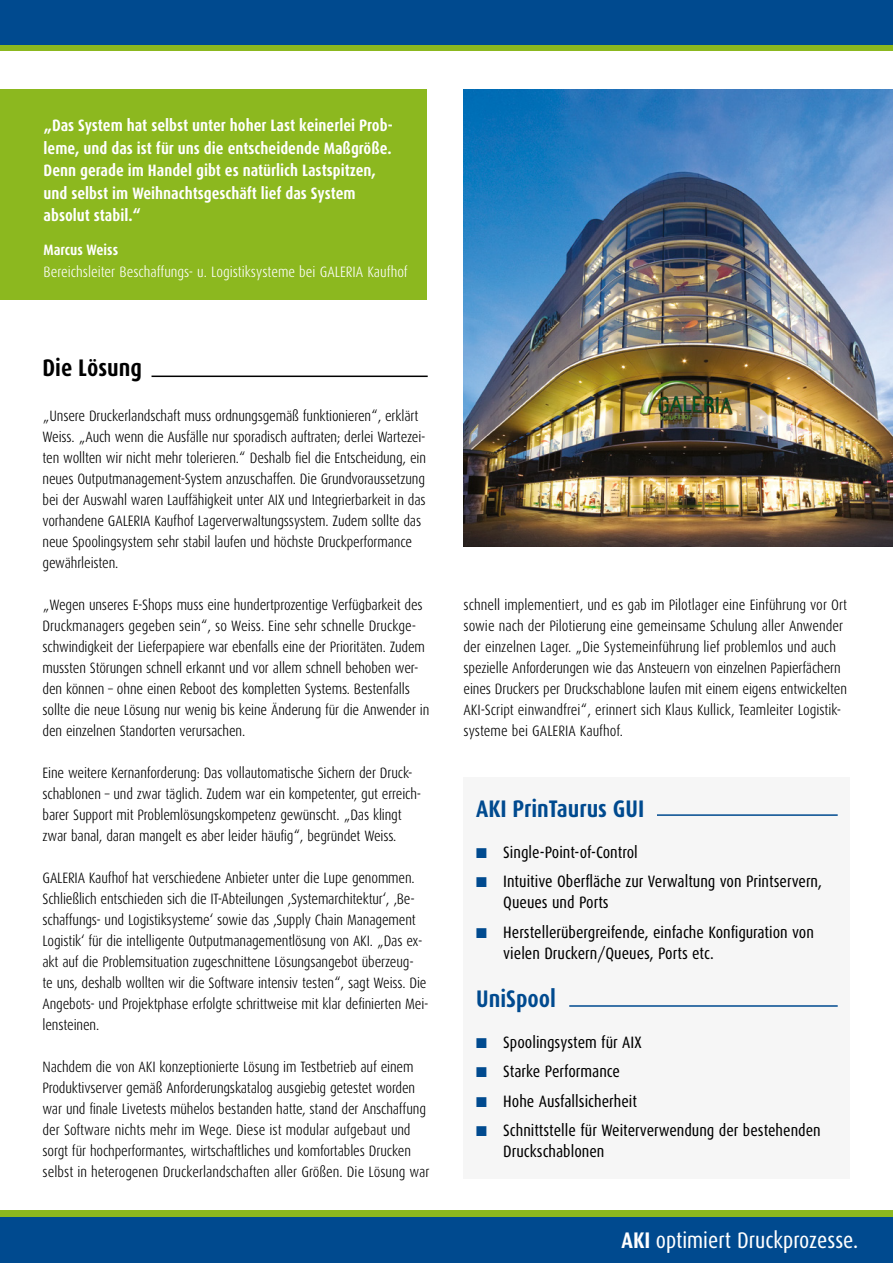
<style>
.page{position:relative;width:893px;height:1263px;background:#fff}
.page>*{position:absolute;margin:0;border:0;box-sizing:border-box;transform-origin:0 0}
.AKI_Headline_Kasten{font:700 24px "Dax Condensed";color:#004a8f}
.AKI_Headlines_Fließt{font:700 24px "Dax Condensed";color:#000}
.t1{font:22.65px "Dax Condensed";color:#fff}
.t2{font:16.5px/21px "Dax Condensed";color:#000}
.AKI_Zitat{font:700 16.5px/22.5px "Dax Condensed";color:#fff}
.AKI_Fließtext_10pt{font:300 15px/21px "Dax Condensed";letter-spacing:-.01em;color:#000}
.AKI_Zitat_Name{font:300 15px "Dax Condensed";color:#fff}
.AKI_Zitat_Name-2{font:700 15px "Dax Condensed";color:#fff}
.s1{color:#004a8f}
.s2{font-weight:700}
</style>
<div class="page">
<hr style="left:152px;top:376px;width:276px;height:1px;background:#000">
<div style="left:0;top:1216px;width:893px;height:47px;background:#004a8f"></div>
<div style="left:0;top:1210px;width:893px;height:6px;background:#8cb81f"></div>
<div style="left:0;top:0;width:893px;height:47px;background:#004a8f"></div>
<div style="left:0;top:46px;width:893px;height:5px;background:#8cb81f"></div>
<img style="left:463px;top:89px;width:430px;height:457px">
<div style="left:0;top:89px;width:427px;height:210px;background:#8cb81f"></div>
<div style="left:463px;top:778px;width:387px;height:401px;background:#f6f6f6"></div>
<hr style="left:657px;top:814px;width:181px;height:2px;background:#004a8f">
<hr style="left:569px;top:1005px;width:269px;height:2px;background:#004a8f">
<p class="AKI_Zitat" style="left:44px;top:114px;width:351px">„Das System hat selbst unter hoher Last keinerlei Prob&shy;leme, und das ist für uns die entscheidende Maßgröße.<br>Denn gerade im Handel gibt es natürlich Lastspitzen, und selbst im Weihnachtsgeschäft lief das System absolut stabil.“</p>
<p class="AKI_Zitat_Name-2" style="left:44px;top:241px;width:76px">Marcus Weiss</p>
<p class="AKI_Zitat_Name" style="left:44px;top:264px;width:366px">Bereichsleiter Beschaffungs- u. Logistiksysteme bei GALERIA Kaufhof</p>
<p class="AKI_Headlines_Fließt" style="left:43px;top:355px;width:101px">Die Lösung</p>
<p class="AKI_Fließtext_10pt" style="left:43px;top:405px;width:385px">„Unsere Druckerlandschaft muss ordnungsgemäß funktionieren“, erklärt Weiss. „Auch wenn die Ausfälle nur sporadisch auftraten; derlei Wartezei&shy;ten wollten wir nicht mehr tolerieren.“ Deshalb fiel die Entscheidung, ein neues Outputmanagement-System anzuschaffen. Die Grundvoraussetzung bei der Auswahl waren Lauffähigkeit unter AIX und Integrierbarkeit in das vorhandene GALERIA Kaufhof Lagerverwaltungssystem. Zudem sollte das neue Spoolingsystem sehr stabil laufen und höchste Druckperformance gewährleisten.</p>
<p class="AKI_Fließtext_10pt" style="left:43px;top:594px;width:388px">„Wegen unseres E-Shops muss eine hundertprozentige Verfügbarkeit des Druckmanagers gegeben sein“, so Weiss. Eine sehr schnelle Druckge&shy;schwindigkeit der Lieferpapiere war ebenfalls eine der Prioritäten. Zudem mussten Störungen schnell erkannt und vor allem schnell behoben wer&shy;den können – ohne einen Reboot des kompletten Systems. Bestenfalls sollte die neue Lösung nur wenig bis keine Änderung für die Anwender in den einzelnen Standorten verursachen.</p>
<p class="AKI_Fließtext_10pt" style="left:43px;top:762px;width:380px">Eine weitere Kernanforderung: Das vollautomatische Sichern der Druck&shy;schablonen – und zwar täglich. Zudem war ein kompetenter, gut erreich&shy;barer Support mit Problemlösungskompetenz gewünscht. „Das klingt zwar banal, daran mangelt es aber leider häufig“, begründet Weiss.</p>
<p class="AKI_Fließtext_10pt" style="left:43px;top:867px;width:388px">GALERIA Kaufhof hat verschiedene Anbieter unter die Lupe genommen.<br>Schließlich entschieden sich die IT-Abteilungen ‚Systemarchitektur‘, ‚Be&shy;schaffungs- und Logistiksysteme‘ sowie das ‚Supply Chain Management Logistik‘ für die intelligente Outputmanagementlösung von AKI. „Das ex&shy;akt auf die Problemsituation zugeschnittene Lösungsangebot überzeug-<br>te uns, deshalb wollten wir die Software intensiv testen“, sagt Weiss. Die Angebots- und Projektphase erfolgte schrittweise mit klar definierten Mei&shy;lensteinen.</p>
<p class="AKI_Fließtext_10pt" style="left:43px;top:1056px;width:388px">Nachdem die von AKI konzeptionierte Lösung im Testbetrieb auf einem Produktivserver gemäß Anforderungskatalog ausgiebig getestet worden war und finale Livetests mühelos bestanden hatte, stand der Anschaffung der Software nichts mehr im Wege. Diese ist modular aufgebaut und sorgt für hochperformantes, wirtschaftliches und komfortables Drucken selbst in heterogenen Druckerlandschaften aller Größen. Die Lösung war</p>
<p class="AKI_Fließtext_10pt" style="left:463px;top:594px;width:385px">schnell implementiert, und es gab im Pilotlager eine Einführung vor Ort sowie nach der Pilotierung eine gemeinsame Schulung aller Anwender der einzelnen Lager. „Die Systemeinführung lief problemlos und auch spezielle Anforderungen wie das Ansteuern von einzelnen Papierfächern eines Druckers per Druckschablone laufen mit einem eigens entwickelten AKI-Script einwandfrei“, erinnert sich Klaus Kullick, Teamleiter Logistik&shy;systeme bei GALERIA Kaufhof.</p>
<p class="AKI_Headline_Kasten" style="left:476px;top:795px;width:169px">AKI PrinTaurus GUI</p>
<p class="t2" style="left:476px;top:842px;width:163px"><span class="s1">■</span> Single-Point-of-Control</p>
<p class="t2" style="left:503px;top:871px;width:320px;text-indent:-27px"><span class="s1">■</span> Intuitive Oberfläche zur Verwaltung von Printservern,<br>Queues und Ports</p>
<p class="t2" style="left:503px;top:922px;width:312px;text-indent:-27px"><span class="s1">■</span> Herstellerübergreifende, einfache Konfiguration von vielen Druckern/Queues, Ports etc.</p>
<p class="AKI_Headline_Kasten" style="left:476px;top:985px;width:81px">UniSpool</p>
<p class="t2" style="left:476px;top:1032px;width:167px"><span class="s1">■</span> Spoolingsystem für AIX</p>
<p class="t2" style="left:476px;top:1061px;width:145px"><span class="s1">■</span> Starke Performance</p>
<p class="t2" style="left:476px;top:1091px;width:162px"><span class="s1">■</span> Hohe Ausfallsicherheit</p>
<p class="t2" style="left:503px;top:1120px;width:319px;text-indent:-27px"><span class="s1">■</span> Schnittstelle für Weiterverwendung der bestehenden<br>Druckschablonen</p>
<p class="t1" style="left:622px;top:1228px;width:238px"><span class="s2">AKI</span> optimiert Druckprozesse.</p>
</div>
